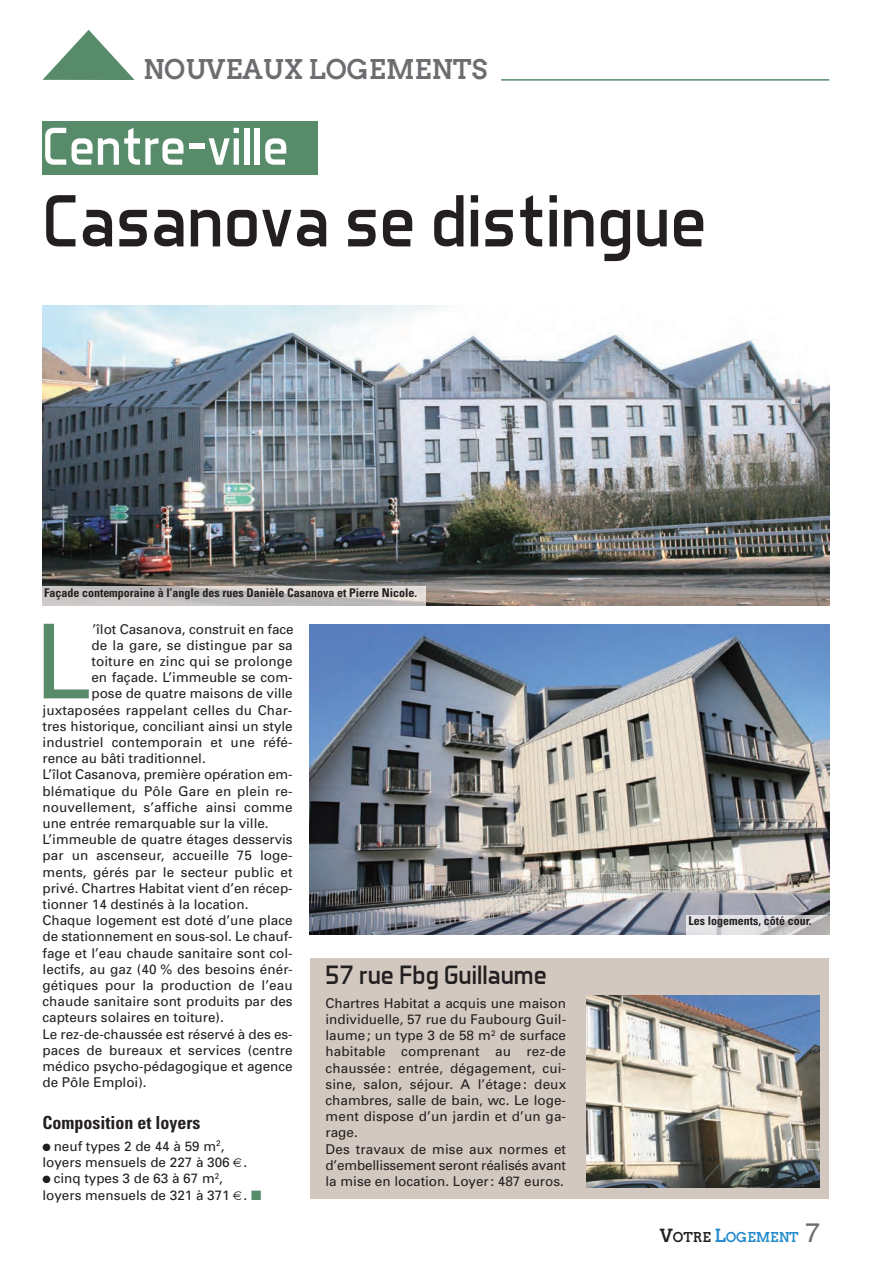
<style>
.page{position:relative;width:893px;height:1263px;background:#fff}
.page>*{position:absolute;margin:0;border:0;box-sizing:border-box;transform-origin:0 0}
.t1{font:103.35px "Univers";color:#578b6a}
.t2{font:75px "Aero Matics";color:#231f20}
.t3{font:54px "Aero Matics";color:#fff}
.t4{font:700 27px "Twentytwelve Slab";color:#6c6d70}
.t5{font:27px "Aero Matics";color:#231f20}
.t6{font:700 condensed 18px "Univers";color:#231f20}
.t7{font:13.5px/16.2px "Univers";color:#231f20}
.t8{font:700 13.5px "Twentytwelve Slab";color:#238acb}
.t9{font:700 condensed 12px "Univers";color:#231f20}
.s1{color:#578b6a}
.s2{font-size:18px;color:#231f20}
.s3{color:#231f20}
.s4{font-size:18px}
.s5{font-family:"Helvetica";font-weight:400;font-size:27px;color:#6c6d70}
</style>
<div class="page">
<hr style="left:501px;top:79px;width:328px;height:2px;background:#578b6a">
<svg style="left:43px;top:30px;width:92px;height:50px"></svg>
<img style="left:43px;top:305px;width:786px;height:300px">
<img style="left:310px;top:624px;width:519px;height:310px">
<div style="left:43px;top:121px;width:275px;height:54px;background:#578b6a"></div>
<div style="left:311px;top:958px;width:518px;height:241px;background:#d2c8c0"></div>
<img style="left:587px;top:995px;width:232px;height:193px">
<img style="left:43px;top:586px;width:383px;height:19px">
<img style="left:687px;top:915px;width:142px;height:19px">
<h3 class="t4" style="left:143px;top:54px;width:346px">NOUVEAUX LOGEMENTS</h3>
<h3 class="t3" style="left:43px;top:128px;width:248px">Centre-ville</h3>
<h2 class="t2" style="left:43px;top:195px;width:666px">Casanova se distingue</h2>
<p class="t9" style="left:44px;top:588px;width:375px">Façade contemporaine à l’angle des rues Danièle Casanova et Pierre Nicole.</p>
<h1 class="t1" style="left:34px;top:624px;width:59px">L</h1>
<p class="t7" style="left:92px;top:622px;width:203px">’îlot Casanova, construit en face</p>
<p class="t7" style="left:91px;top:638px;width:203px">de la gare, se distingue par sa</p>
<p class="t7" style="left:91px;top:654px;width:203px">toiture en zinc qui se prolonge</p>
<p class="t7" style="left:91px;top:670px;width:203px">en façade. L’immeuble se com-</p>
<p class="t7" style="left:91px;top:687px;width:203px">pose de quatre maisons de ville</p>
<p class="t7" style="left:43px;top:703px;width:251px">juxtaposées rappelant celles du Char-</p>
<p class="t7" style="left:43px;top:719px;width:252px">tres historique, conciliant ainsi un style</p>
<p class="t7" style="left:43px;top:735px;width:252px">industriel contemporain et une réfé-</p>
<p class="t7" style="left:43px;top:751px;width:165px">rence au bâti traditionnel.</p>
<p class="t7" style="left:43px;top:768px;width:252px">L’îlot Casanova, première opération em-</p>
<p class="t7" style="left:43px;top:784px;width:252px">blématique du Pôle Gare en plein re-</p>
<p class="t7" style="left:43px;top:800px;width:252px">nouvellement, s’affiche ainsi comme</p>
<p class="t7" style="left:43px;top:816px;width:228px">une entrée remarquable sur la ville.</p>
<p class="t7" style="left:43px;top:832px;width:252px">L’immeuble de quatre étages desservis</p>
<p class="t7" style="left:43px;top:849px;width:252px">par un ascenseur, accueille 75 loge-</p>
<p class="t7" style="left:43px;top:865px;width:252px">ments, gérés par le secteur public et</p>
<p class="t7" style="left:43px;top:881px;width:252px">privé. Chartres Habitat vient d’en récep-</p>
<p class="t7" style="left:43px;top:897px;width:207px">tionner 14 destinés à la location.</p>
<p class="t7" style="left:43px;top:913px;width:252px">Chaque logement est doté d’une place</p>
<p class="t7" style="left:43px;top:930px;width:252px">de stationnement en sous-sol. Le chauf-</p>
<p class="t7" style="left:43px;top:946px;width:252px">fage et l’eau chaude sanitaire sont col-</p>
<p class="t7" style="left:43px;top:962px;width:252px">lectifs, au gaz (40 % des besoins énér-</p>
<p class="t7" style="left:43px;top:978px;width:252px">gétiques pour la production de l’eau</p>
<p class="t7" style="left:43px;top:994px;width:252px">chaude sanitaire sont produits par des</p>
<p class="t7" style="left:43px;top:1011px;width:183px">capteurs solaires en toiture).</p>
<p class="t7" style="left:43px;top:1027px;width:252px">Le rez-de-chaussée est réservé à des es-</p>
<p class="t7" style="left:43px;top:1043px;width:252px">paces de bureaux et services (centre</p>
<p class="t7" style="left:43px;top:1059px;width:252px">médico psycho-pédagogique et agence</p>
<p class="t7" style="left:43px;top:1075px;width:106px">de Pôle Emploi).</p>
<h3 class="t6" style="left:43px;top:1116px;width:159px">Composition et loyers</h3>
<p class="t7" style="left:43px;top:1139px;width:206px">● neuf types 2 de 44 à 59 m<sup>2</sup>, loyers mensuels de 227 à 306 .</p>
<p class="t7" style="left:43px;top:1171px;width:220px;line-height:17.5px">● cinq types 3 de 63 à 67 m<sup>2</sup>, loyers mensuels de 321 à 371 . <span class="s1">■</span></p>
<h3 class="t5" style="left:326px;top:966px;width:223px">57 rue Fbg Guillaume</h3>
<p class="t7" style="left:326px;top:996px;width:242px">Chartres Habitat a acquis une maison individuelle, 57 rue du Faubourg Guil&shy;laume; un type 3 de 58 m<sup>2</sup> de surface habitable comprenant au rez-de chaussée: entrée, dégagement, cui&shy;sine, salon, séjour. A l’étage: deux chambres, salle de bain, wc. Le loge&shy;ment dispose d’un jardin et d’un ga&shy;rage.<br>Des travaux de mise aux normes et d’embellissement seront réalisés avant la mise en location. Loyer: 487 euros.</p>
<p class="t9" style="left:688px;top:917px;width:125px">Les logements, côté cour.</p>
<p class="t8" style="left:660px;top:1229px;width:162px"><span class="s2">V</span><span class="s3">OTRE</span> <span class="s4">L</span>OGEMENT <span class="s5">7</span></p>
</div>
